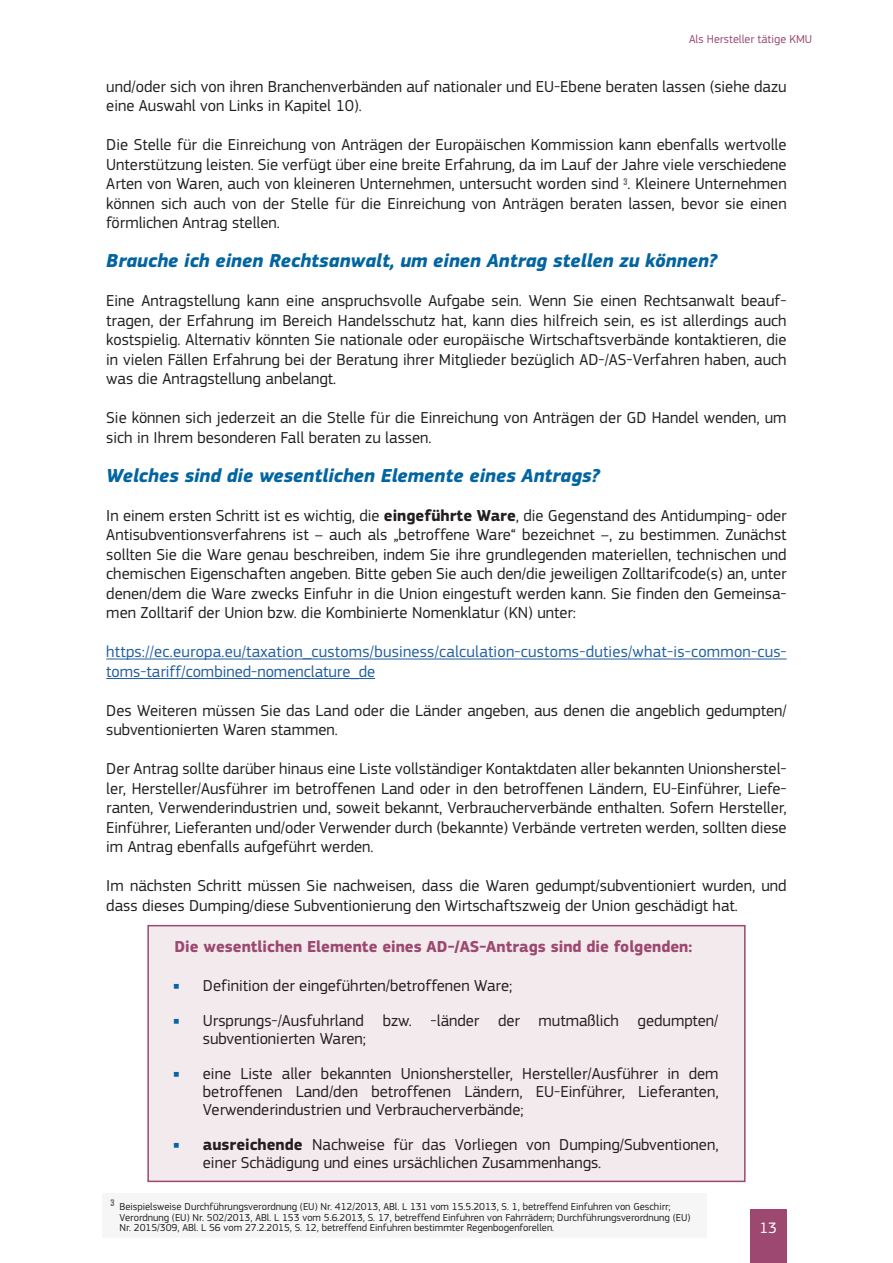
<style>
.page{position:relative;width:893px;height:1263px;background:#fff}
.page>*{position:absolute;margin:0;border:0;box-sizing:border-box;transform-origin:0 0}
.title_3{font:italic 700 19.5px "EC Square Sans Pro";color:#0265a1}
.body{font:16.5px/19.5px "EC Square Sans Pro";color:#231f20}
.body-2{font:16.5px/19.5px "EC Square Sans Pro";letter-spacing:.015em;color:#215e9e}
.box_3_1{font:700 16.5px "EC Square Sans Pro";color:#9c4870}
.t1{font:15.75px "EC Square Sans Pro";color:#fff}
.t2{font:12px "EC Square Sans Pro";color:#9c4870}
.footnotes{font:10.5px/10.5px "EC Square Sans Pro";color:#231f20}
.s1{font-weight:700}
.s2{font-size:7.5px;color:#0265a1}
</style>
<div class="page">
<div style="left:750px;top:1209px;width:37px;height:54px;background:#9c4870"></div>
<hr style="left:106px;top:658px;width:681px;height:1px;background:#215e9e">
<hr style="left:106px;top:678px;width:269px;height:1px;background:#215e9e">
<div style="left:148px;top:926px;width:597px;height:255px;background:#f2eaed"></div>
<div style="left:147px;top:925px;width:599px;height:257px;border:2px solid #9c4870"></div>
<div style="left:102px;top:1194px;width:605px;height:44px;background:#f6f6f6"></div>
<p class="t2" style="left:689px;top:32px;width:125px">Als Hersteller tätige KMU</p>
<p class="body" style="left:106px;top:77px;width:682px">und/oder sich von ihren Branchenverbänden auf nationaler und EU-Ebene beraten lassen (siehe dazu eine Auswahl von Links in Kapitel 10).</p>
<p class="body" style="left:106px;top:135px;width:682px;text-align:justify">Die Stelle für die Einreichung von Anträgen der Europäischen Kommission kann ebenfalls wertvolle Unterstützung leisten. Sie verfügt über eine breite Erfahrung, da im Lauf der Jahre viele verschiedene Arten von Waren, auch von kleineren Unternehmen, untersucht worden sind <sup>3</sup>. Kleinere Unternehmen können sich auch von der Stelle für die Einreichung von Anträgen beraten lassen, bevor sie einen förmlichen Antrag stellen.</p>
<p class="title_3" style="left:106px;top:249px;width:613px">Brauche ich einen Rechtsanwalt, um einen Antrag stellen zu können?</p>
<p class="body" style="left:106px;top:291px;width:682px;text-align:justify">Eine Antragstellung kann eine anspruchsvolle Aufgabe sein. Wenn Sie einen Rechtsanwalt beauf&shy;tragen, der Erfahrung im Bereich Handelsschutz hat, kann dies hilfreich sein, es ist allerdings auch kostspielig. Alternativ könnten Sie nationale oder europäische Wirtschaftsverbände kontaktieren, die in vielen Fällen Erfahrung bei der Beratung ihrer Mitglieder bezüglich AD-/AS-Verfahren haben, auch was die Antragstellung anbelangt.</p>
<p class="body" style="left:106px;top:408px;width:682px">Sie können sich jederzeit an die Stelle für die Einreichung von Anträgen der GD Handel wenden, um sich in Ihrem besonderen Fall beraten zu lassen.</p>
<p class="title_3" style="left:106px;top:464px;width:495px">Welches sind die wesentlichen Elemente eines Antrags?</p>
<p class="body" style="left:106px;top:506px;width:682px;text-align:justify">In einem ersten Schritt ist es wichtig, die <span class="s1">eingeführte Ware</span>, die Gegenstand des Antidumping- oder Antisubventionsverfahrens ist – auch als „betroffene Ware“ bezeichnet –, zu bestimmen. Zunächst sollten Sie die Ware genau beschreiben, indem Sie ihre grundlegenden materiellen, technischen und chemischen Eigenschaften angeben. Bitte geben Sie auch den/die jeweiligen Zolltarifcode(s) an, unter denen/dem die Ware zwecks Einfuhr in die Union eingestuft werden kann. Sie finden den Gemeinsa&shy;men Zolltarif der Union bzw. die Kombinierte Nomenklatur (KN) unter:</p>
<p class="body-2" style="left:106px;top:642px;width:682px">https://ec.europa.eu/taxation_customs/business/calculation-customs-duties/what-is-common-cus&shy;toms-tariff/combined-nomenclature_de</p>
<p class="body" style="left:106px;top:701px;width:682px">Des Weiteren müssen Sie das Land oder die Länder angeben, aus denen die angeblich gedumpten/ subventionierten Waren stammen.</p>
<p class="body" style="left:106px;top:759px;width:682px;text-align:justify">Der Antrag sollte darüber hinaus eine Liste vollständiger Kontaktdaten aller bekannten Unionsherstel&shy;ler, Hersteller/Ausführer im betroffenen Land oder in den betroffenen Ländern, EU-Einführer, Liefe&shy;ranten, Verwenderindustrien und, soweit bekannt, Verbraucherverbände enthalten. Sofern Hersteller, Einführer, Lieferanten und/oder Verwender durch (bekannte) Verbände vertreten werden, sollten diese im Antrag ebenfalls aufgeführt werden.</p>
<p class="body" style="left:106px;top:876px;width:682px">Im nächsten Schritt müssen Sie nachweisen, dass die Waren gedumpt/subventioniert wurden, und dass dieses Dumping/diese Subventionierung den Wirtschaftszweig der Union geschädigt hat.</p>
<p class="box_3_1" style="left:174px;top:936px;width:519px">Die wesentlichen Elemente eines AD-/AS-Antrags sind die folgenden:</p>
<p class="body" style="left:173px;top:976px;width:341px"><span class="s2">■</span> Definition der eingeführten/betroffenen Ware;</p>
<p class="body" style="left:203px;top:1011px;width:517px;line-height:18px;text-indent:-30px"><span class="s2">■</span> Ursprungs-/Ausfuhrland bzw. -länder der mutmaßlich gedumpten/ subventionierten Waren;</p>
<p class="body" style="left:203px;top:1064px;width:517px;line-height:18px;text-align:justify;text-indent:-30px"><span class="s2">■</span> eine Liste aller bekannten Unionshersteller, Hersteller/Ausführer in dem betroffenen Land/den betroffenen Ländern, EU-Einführer, Lieferanten, Verwenderindustrien und Verbraucherverbände;</p>
<p class="body" style="left:203px;top:1135px;width:517px;line-height:18px;text-indent:-30px"><span class="s2">■</span> <span class="s1">ausreichende</span> Nachweise für das Vorliegen von Dumping/Subventionen, einer Schädigung und eines ursächlichen Zusammenhangs.</p>
<p class="footnotes" style="left:120px;top:1201px;width:572px;text-indent:-9px"><sup>3</sup> Beispielsweise Durchführungsverordnung (EU) Nr. 412/2013, ABl. L 131 vom 15.5.2013, S. 1, betreffend Einfuhren von Geschirr;<br>Verordnung (EU) Nr. 502/2013, ABl. L 153 vom 5.6.2013, S. 17, betreffend Einfuhren von Fahrrädern; Durchführungsverordnung (EU)<br>Nr. 2015/309, ABl. L 56 vom 27.2.2015, S. 12, betreffend Einfuhren bestimmter Regenbogenforellen.</p>
<p class="t1" style="left:759px;top:1219px;width:19px">13</p>
</div>
